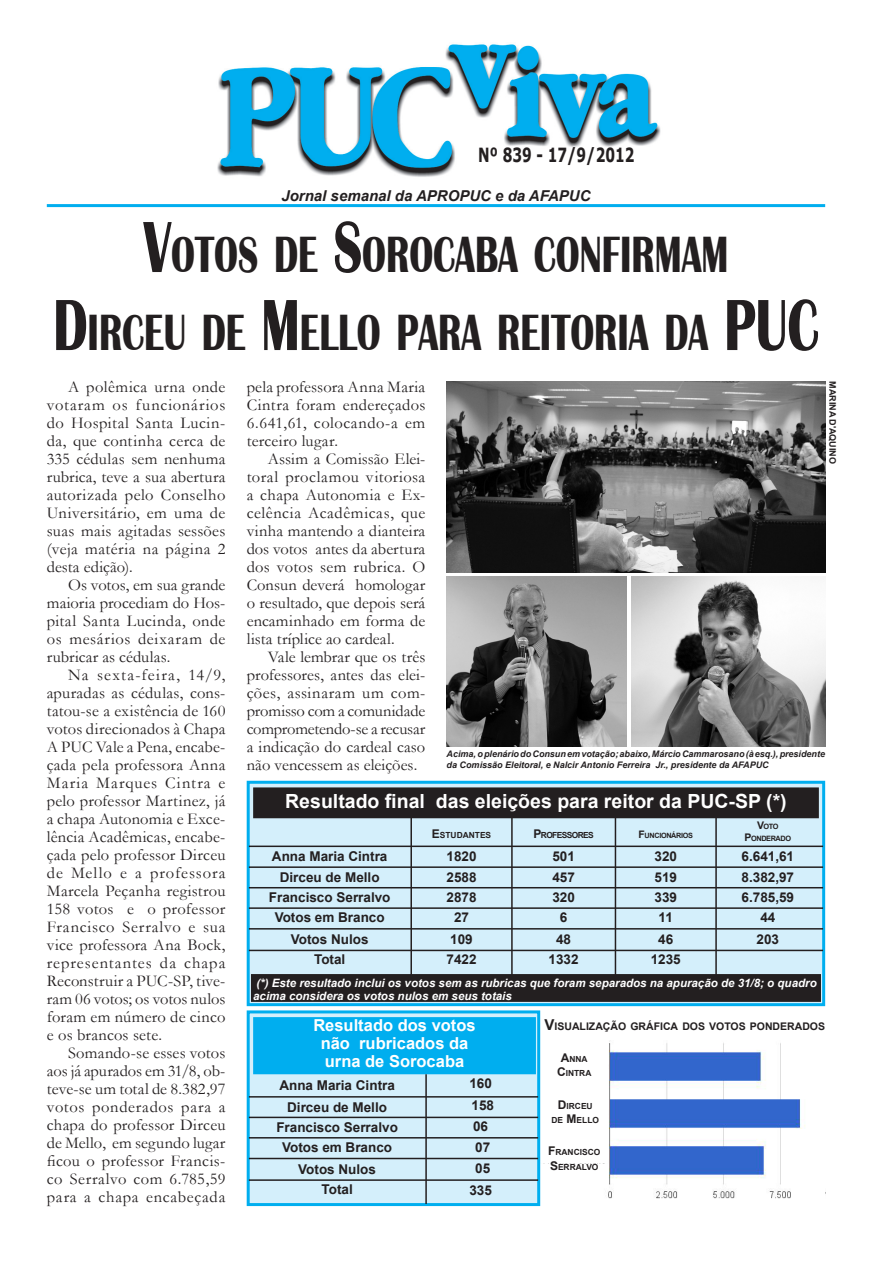
<style>
.page{position:relative;width:872px;height:1263px;background:#fff}
.page>*{position:absolute;margin:0;border:0;box-sizing:border-box;transform-origin:0 0}
.t1{font:700 52.5px/78px "Britannic";color:#231f20;scale:.7 1}
.t2{font:700 19.5px "Arial";color:#fff}
.t3{font:700 19.5px "Verdana";color:#231f20;scale:.7 1}
.t4{font:16.5px/18px "Garamond";letter-spacing:.015em;color:#231f20;text-align:justify}
.t5{font:700 16.5px/18px "Arial";color:#fff}
.t6{font:italic 700 15px "Arial";color:#231f20}
.t7{font:700 13.5px/20.5px "Arial";color:#231f20;text-align:center}
.t8{font:italic 700 11.55px/13.6px "Arial";color:#fff}
.t9{font:700 10.5px "Arial";color:#231f20}
.t10{font:italic 700 9px/10.8px "Arial";color:#231f20}
.t11{font:700 9px "Arial";color:#231f20}
.t12{font:700 8.4px/14.4px "Arial";color:#231f20;text-align:center}
.t13{font:700 8.4px "Arial";letter-spacing:-.07em;color:#231f20}
.t14{font:700 7.35px/12px "Arial";letter-spacing:-.055em;color:#231f20;text-align:center}
.t15{font:700 7.2px "Arial";letter-spacing:-.045em;color:#231f20}
.s1{font-size:75px}
.s2{font-size:12px}
.s3{font-size:10.35px}
.s4{font-size:10.5px}
.s5{font-size:15px}
</style>
<div class="page">
<img style="left:217px;top:44px;width:444px;height:133px">
<hr style="left:47px;top:204px;width:778px;height:3px;background:#00aeef">
<div style="left:247px;top:781px;width:578px;height:225px;background:#d4effb;border:3px solid #00aeef"></div>
<div style="left:256px;top:790px;width:560px;height:25px;background:#231f20"></div>
<div style="left:253px;top:787px;width:566px;height:31px;border:6px solid #231f20"></div>
<hr style="left:249px;top:845px;width:574px;height:2px;background:#231f20">
<hr style="left:249px;top:866px;width:574px;height:2px;background:#231f20">
<hr style="left:249px;top:887px;width:574px;height:1px;background:#231f20">
<hr style="left:249px;top:907px;width:574px;height:2px;background:#231f20">
<hr style="left:249px;top:928px;width:574px;height:1px;background:#231f20">
<hr style="left:249px;top:950px;width:574px;height:1px;background:#231f20">
<hr style="left:410px;top:818px;width:2px;height:158px;background:#231f20">
<hr style="left:511px;top:818px;width:1px;height:160px;background:#231f20">
<hr style="left:614px;top:816px;width:2px;height:162px;background:#231f20">
<hr style="left:715px;top:818px;width:2px;height:158px;background:#231f20">
<div style="left:252px;top:975px;width:567px;height:25px;background:#231f20"></div>
<div style="left:251px;top:974px;width:570px;height:28px;border:3px solid #231f20"></div>
<img style="left:447px;top:381px;width:378px;height:191px">
<img style="left:446px;top:577px;width:180px;height:170px">
<img style="left:631px;top:577px;width:194px;height:170px">
<img style="left:540px;top:1041px;width:265px;height:165px">
<div style="left:540px;top:1015px;width:68px;height:148px;background:#fff"></div>
<div style="left:247px;top:1010px;width:293px;height:196px;background:#d4effb;border:3px solid #00aeef"></div>
<div style="left:253px;top:1017px;width:283px;height:57px;background:#00aeef"></div>
<hr style="left:249px;top:1096px;width:289px;height:1px;background:#231f20">
<hr style="left:249px;top:1117px;width:289px;height:1px;background:#231f20">
<hr style="left:249px;top:1137px;width:289px;height:1px;background:#231f20">
<hr style="left:249px;top:1158px;width:289px;height:1px;background:#231f20">
<hr style="left:249px;top:1179px;width:289px;height:2px;background:#231f20">
<hr style="left:425px;top:1074px;width:2px;height:130px;background:#231f20">
<p class="t3" style="left:478px;top:141px;width:225px">Nº 839 - 17/9/2012</p>
<p class="t6" style="left:281px;top:186px;width:310px">Jornal semanal da APROPUC e da AFAPUC</p>
<h1 class="t1" style="left:53px;top:216px;width:1003px;text-indent:90px"><span class="s1">V</span>OTOS DE <span class="s1">S</span>OROCABA CONFIRMAM<br><span class="s1">D</span>IRCEU DE <span class="s1">M</span> ELLO PARA REITORIA DA <span class="s1">PUC</span></h1>
<p class="t4" style="left:247px;top:377px;width:180px">pela professora Anna Maria Cintra foram endereçados 6.641,61, colocando-a em terceiro lugar.</p>
<p class="t4" style="left:247px;top:449px;width:180px;text-indent:21px">Assim a Comissão Elei&shy;toral proclamou vitoriosa a chapa Autonomia e Ex&shy;celência Acadêmicas, que vinha mantendo a dianteira dos votos antes da abertura dos votos sem rubrica. O Consun deverá homologar o resultado, que depois será encaminhado em forma de lista tríplice ao cardeal.</p>
<p class="t4" style="left:247px;top:647px;width:180px;text-indent:21px">Vale lembrar que os três professores, antes das elei&shy;ções, assinaram um com&shy;promisso com a comunidade comprometendo-se a recusar a indicação do cardeal caso não vencessem as eleições.</p>
<p class="t2" style="left:285px;top:788px;width:503px">Resultado final das eleições para reitor da PUC-SP (*)</p>
<p class="t7" style="left:269px;top:846px;width:123px">Anna Maria Cintra<br>Dirceu de Mello<br>Francisco Serralvo<br>Votos em Branco</p>
<p class="t7" style="left:291px;top:929px;width:79px;line-height:20.1px">Votos Nulos<br>Total</p>
<p class="t4" style="left:47px;top:377px;width:180px;text-indent:21px">A polêmica urna onde votaram os funcionários do Hospital Santa Lucin&shy;da, que continha cerca de 335 cédulas sem nenhuma rubrica, teve a sua abertura autorizada pelo Conselho Universitário, em uma de suas mais agitadas sessões (veja matéria na página 2 desta edição).</p>
<p class="t4" style="left:47px;top:575px;width:180px;text-indent:21px">Os votos, em sua grande maioria procediam do Hos&shy;pital Santa Lucinda, onde os mesários deixaram de rubricar as cédulas.</p>
<p class="t4" style="left:47px;top:665px;width:180px;text-indent:21px">Na sexta-feira, 14/9, apuradas as cédulas, cons&shy;tatou-se a existência de 160 votos direcionados à Chapa A PUC Vale a Pena, encabe&shy;çada pela professora Anna Maria Marques Cintra e pelo professor Martinez, já a chapa Autonomia e Exce&shy;lência Acadêmicas, encabe&shy;çada pelo professor Dirceu de Mello e a professora Marcela Peçanha registrou 158 votos e o professor Francisco Serralvo e sua vice professora Ana Bock, representantes da chapa Reconstruir a PUC-SP, tive&shy;ram 06 votos; os votos nulos foram em número de cinco e os brancos sete.</p>
<p class="t4" style="left:47px;top:1043px;width:180px;text-indent:21px">Somando-se esses votos aos já apurados em 31/8, ob&shy;teve-se um total de 8.382,97 votos ponderados para a chapa do professor Dirceu de Mello, em segundo lugar ficou o professor Francis&shy;co Serralvo com 6.785,59 para a chapa encabeçada</p>
<p class="t11" style="left:838px;top:381px;width:84px;rotate:90deg">Marina D'Aquino</p>
<p class="t10" style="left:446px;top:749px;width:380px">Acima, o plenário do Consun em votação; abaixo, Márcio Cammarosano (à esq.), presidente da Comissão Eleitoral, e Nalcir Antonio Ferreira Jr., presidente da AFAPUC</p>
<p class="t12" style="left:432px;top:828px;width:61px"><span class="s2">E</span>STUDANTES</p>
<p class="t13" style="left:533px;top:829px;width:62px"><span class="s2">P</span>ROFESSORES</p>
<p class="t15" style="left:638px;top:831px;width:56px"><span class="s3">F</span> UNCIONÁRIOS</p>
<p class="t14" style="left:744px;top:821px;width:48px"><span class="s4">V</span>OTO<br><span class="s4">P</span>ONDERADO</p>
<p class="t7" style="left:446px;top:846px;width:32px">1820</p>
<p class="t7" style="left:552px;top:846px;width:24px">501</p>
<p class="t7" style="left:654px;top:846px;width:24px">320</p>
<p class="t7" style="left:741px;top:846px;width:54px">6.641,61</p>
<p class="t7" style="left:446px;top:867px;width:32px">2588</p>
<p class="t7" style="left:552px;top:867px;width:24px">457</p>
<p class="t7" style="left:654px;top:867px;width:24px">519</p>
<p class="t7" style="left:741px;top:867px;width:54px">8.382,97</p>
<p class="t7" style="left:446px;top:888px;width:32px">2878</p>
<p class="t7" style="left:552px;top:888px;width:24px">320</p>
<p class="t7" style="left:654px;top:888px;width:24px">339</p>
<p class="t7" style="left:741px;top:888px;width:54px">6.785,59</p>
<p class="t7" style="left:454px;top:907px;width:17px">27</p>
<p class="t7" style="left:560px;top:907px;width:9px">6</p>
<p class="t7" style="left:658px;top:907px;width:16px">11</p>
<p class="t7" style="left:760px;top:907px;width:17px">44</p>
<p class="t7" style="left:450px;top:929px;width:24px">109</p>
<p class="t7" style="left:556px;top:929px;width:17px">48</p>
<p class="t7" style="left:658px;top:929px;width:17px">46</p>
<p class="t7" style="left:756px;top:929px;width:24px">203</p>
<p class="t7" style="left:446px;top:949px;width:32px">7422</p>
<p class="t7" style="left:548px;top:949px;width:32px">1332</p>
<p class="t7" style="left:650px;top:949px;width:32px">1235</p>
<p class="t8" style="left:253px;top:976px;width:565px">(*) Este resultado inclui os votos sem as rubricas que foram separados na apuração de 31/8; o quadro acima considera os votos nulos em seus totais</p>
<p class="t5" style="left:313px;top:1017px;width:164px">Resultado dos votos</p>
<p class="t9" style="left:544px;top:1019px;width:282px"><span class="s5">V</span>ISUALIZAÇÃO GRÁFICA DOS VOTOS PONDERADOS</p>
<p class="t5" style="left:321px;top:1035px;width:149px">não rubricados da urna de Sorocaba</p>
<p class="t7" style="left:276px;top:1076px;width:123px">Anna Maria Cintra<br>Dirceu de Mello<br>Francisco Serralvo<br>Votos em Branco</p>
<p class="t7" style="left:298px;top:1159px;width:79px;line-height:20.1px">Votos Nulos<br>Total</p>
<p class="t12" style="left:557px;top:1052px;width:36px"><span class="s2">A</span>NNA<br><span class="s2">C</span>INTRA</p>
<p class="t7" style="left:469px;top:1073px;width:26px;line-height:21.3px">160<br>158<br>06<br>07<br>05<br>335</p>
<p class="t12" style="left:551px;top:1099px;width:49px"><span class="s2">D</span>IRCEU<br>DE <span class="s2">M</span>ELLO</p>
<p class="t12" style="left:548px;top:1145px;width:54px;text-align:left"><span class="s2">F</span> RANCISCO<br><span class="s2">S</span>ERRALVO</p>
</div>
